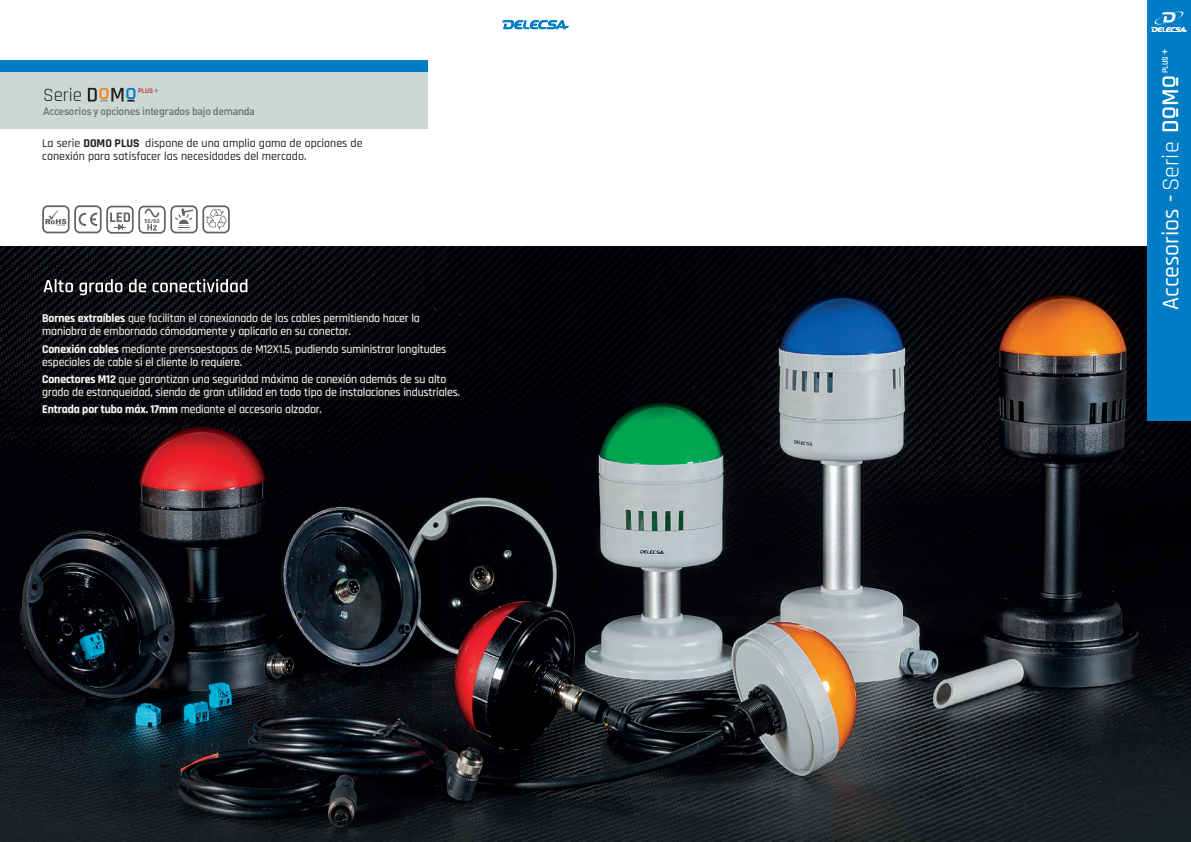
<style>
.page{position:relative;width:1191px;height:842px;background:#fff}
.page>*{position:absolute;margin:0;border:0;box-sizing:border-box;transform-origin:0 0}
.t1{font:500 24px "Rajdhani";color:#fff}
.t2{font:18.9px "Rajdhani";color:#231f20}
.t3{font:500 12px/13px "Rajdhani";letter-spacing:-.01em;color:#fff}
.t4{font:500 12px/13px "Rajdhani";color:#231f20}
.t5{font:500 11px "DIN Pro";letter-spacing:-.03em;color:#6c6d70;scale:.96 1}
.t6{font:600 8.3px "Rajdhani";color:#fff}
.t7{font:600 7.2px "Rajdhani";color:#bb242a}
.s1{font-size:10.6px;color:#86888b}
.s2{font-weight:700}
.s3{font-size:12.2px}
.s4{font-weight:400}
</style>
<div class="page">
<div style="left:1147px;top:0;width:44px;height:421px;background:#007dc5"></div>
<svg style="left:502px;top:20px;width:67px;height:9px"></svg>
<svg style="left:1151px;top:12px;width:36px;height:20px"></svg>
<svg style="left:1162px;top:76px;width:16px;height:55px"></svg>
<div style="left:0;top:70px;width:427px;height:58px;background:#ccd8d5"></div>
<svg style="left:88px;top:88px;width:47px;height:14px"></svg>
<img style="left:0;top:247px;width:1191px;height:595px">
<div style="left:1147px;top:206px;width:44px;height:215px;background:#007dc5"></div>
<div style="left:0;top:61px;width:427px;height:11px;background:#007dc5"></div>
<svg style="left:43px;top:279px;width:204px;height:16px;background:#4e4f51"></svg>
<div style="left:41px;top:313px;width:420px;height:103px;background:#231f20;opacity:.97"></div>
<div style="left:170px;top:205px;width:28px;height:28px;border:2px solid #1c1c1c;border-radius:5px"></div>
<svg style="left:174px;top:208px;width:19px;height:23px"></svg>
<div style="left:74px;top:205px;width:28px;height:28px;border:2px solid #1c1c1c;border-radius:5px"></div>
<svg style="left:79px;top:213px;width:18px;height:13px"></svg>
<div style="left:42px;top:205px;width:28px;height:28px;border:2px solid #1c1c1c;border-radius:5px"></div>
<svg style="left:45px;top:210px;width:21px;height:16px"></svg>
<div style="left:106px;top:206px;width:28px;height:28px;border:2px solid #1c1c1c;border-radius:5px"></div>
<svg style="left:110px;top:213px;width:20px;height:18px"></svg>
<div style="left:138px;top:206px;width:28px;height:28px;border:2px solid #1c1c1c;border-radius:5px"></div>
<svg style="left:144px;top:208px;width:15px;height:23px"></svg>
<div style="left:202px;top:205px;width:28px;height:28px;border:2px solid #1c1c1c;border-radius:5px"></div>
<svg style="left:205px;top:209px;width:22px;height:21px"></svg>
<p class="t7" style="left:138px;top:86px;width:23px">PLUS<span class="s1">+</span></p>
<h2 class="t2" style="left:43px;top:85px;width:41px">Serie</h2>
<p class="t5" style="left:43px;top:102px;width:222px">Accesorios y opciones integrados bajo demanda</p>
<p class="t4" style="left:42px;top:137px;width:322px">La serie <span class="s2">DOMO PLUS</span> dispone de una amplia gama de opciones de conexión para satisfacer las necesidades del mercado.</p>
<p class="t3" style="left:42px;top:312px;width:379px"><span class="s2">Bornes extraíbles</span> que facilitan el conexionado de los cables permitiendo hacer la maniobra de embornado cómodamente y aplicarlo en su conector.</p>
<p class="t3" style="left:42px;top:343px;width:405px"><span class="s2">Conexión cables</span> mediante prensaestopas de M12X1.5, pudiendo suministrar longitudes especiales de cable si el cliente lo requiere.</p>
<p class="t3" style="left:42px;top:373px;width:419px"><span class="s2">Conectores M12</span> que garantizan una seguridad máxima de conexión además de su alto grado de estanqueidad, siendo de gran utilidad en todo tipo de instalaciones industriales.</p>
<p class="t3" style="left:42px;top:403px;width:281px"><span class="s2">Entrada por tubo máx. 17mm</span> mediante el accesorio alzador.</p>
<p class="t6" style="left:1160px;top:73px;width:26px;rotate:-90deg">PLUS<span class="s3">+</span></p>
<h1 class="t1" style="left:1156px;top:310px;width:170px;rotate:-90deg">Accesorios -<span class="s4">Serie</span></h1>
</div>
